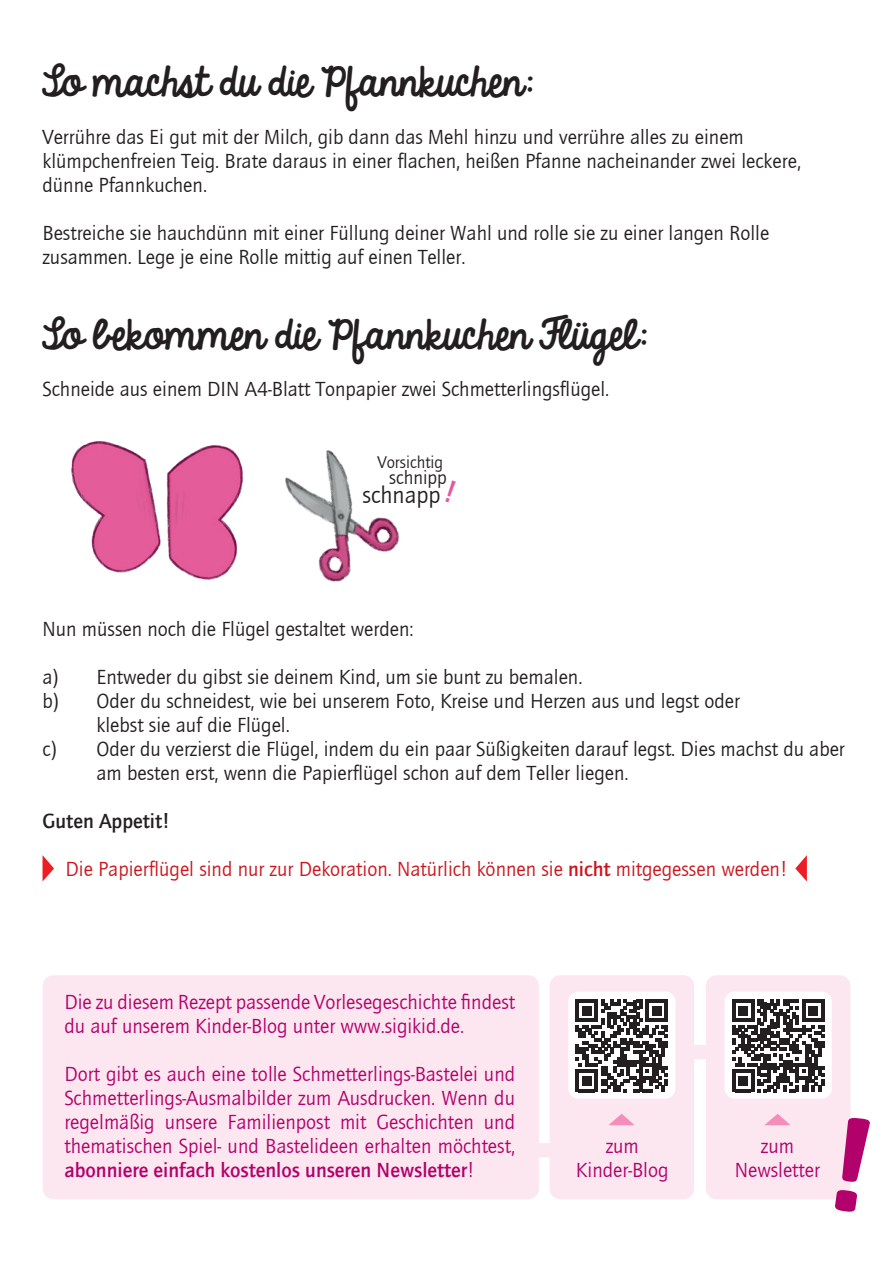
<style>
.page{position:relative;width:893px;height:1263px;background:#fff}
.page>*{position:absolute;margin:0;border:0;box-sizing:border-box;transform-origin:0 0}
.t1{font:36px "Sigikid Always A Good Time";color:#231f20}
.t2{font:24.3px "Quay Itc T";color:#231f20}
.t3{font:21px/24px "Quay Itc T";color:#231f20}
.t4{font:21px/24px "Quay Itc T";color:#b2016b}
.t5{font:21px "Quay Itc T";color:#cd151d}
.t6{font:700 21px "Quay Itc T";color:#231f20}
.t7{font:19.5px "Quay Itc T";color:#231f20}
.t8{font:17.4px "Quay Itc T";color:#231f20}
.s1{font-weight:700}
</style>
<div class="page">
<img style="left:285px;top:450px;width:115px;height:132px">
<img style="left:71px;top:441px;width:172px;height:139px">
<div style="left:43px;top:975px;width:496px;height:224px;background:#fce7f0;border-radius:11px"></div>
<div style="left:706px;top:975px;width:144px;height:224px;background:#fce7f0;border-radius:11px"></div>
<div style="left:550px;top:975px;width:144px;height:224px;background:#fce7f0;border-radius:11px"></div>
<svg style="left:835px;top:1117px;width:35px;height:95px"></svg>
<div style="left:519px;top:1143px;width:48px;height:14px;background:#fce7f0;border-radius:7px"></div>
<div style="left:675px;top:1045px;width:48px;height:14px;background:#fce7f0;border-radius:7px"></div>
<svg style="left:609px;top:1114px;width:25px;height:11px"></svg>
<svg style="left:43px;top:856px;width:11px;height:25px"></svg>
<svg style="left:795px;top:855px;width:12px;height:26px"></svg>
<svg style="left:765px;top:1114px;width:25px;height:11px"></svg>
<div style="left:725px;top:991px;width:107px;height:107px;background:#fff;border-radius:10px"></div>
<svg style="left:732px;top:999px;width:93px;height:94px"></svg>
<svg style="left:732px;top:1000px;width:92px;height:92px"></svg>
<div style="left:568px;top:991px;width:107px;height:107px;background:#fff;border-radius:10px"></div>
<svg style="left:575px;top:999px;width:93px;height:94px"></svg>
<svg style="left:576px;top:1000px;width:92px;height:92px"></svg>
<p class="t1" style="left:35px;top:55px;width:499px">So machst du die Pfannkuchen:</p>
<p class="t3" style="left:43px;top:125px;width:760px">Verrühre das Ei gut mit der Milch, gib dann das Mehl hinzu und verrühre alles zu einem klümpchenfreien Teig. Brate daraus in einer flachen, heißen Pfanne nacheinander zwei leckere, dünne Pfannkuchen.</p>
<p class="t3" style="left:43px;top:221px;width:728px">Bestreiche sie hauchdünn mit einer Füllung deiner Wahl und rolle sie zu einer langen Rolle zusammen. Lege je eine Rolle mittig auf einen Teller.</p>
<p class="t1" style="left:35px;top:308px;width:613px">So bekommen die Pfannkuchen Flügel:</p>
<p class="t3" style="left:43px;top:377px;width:568px">Schneide aus einem DIN A4-Blatt Tonpapier zwei Schmetterlingsflügel.</p>
<p class="t8" style="left:377px;top:452px;width:67px">Vorsichtig</p>
<p class="t2" style="left:362px;top:481px;width:80px">schnapp</p>
<p class="t7" style="left:389px;top:466px;width:59px">schnipp</p>
<p class="t3" style="left:43px;top:617px;width:372px">Nun müssen noch die Flügel gestaltet werden:</p>
<p class="t3" style="left:43px;top:665px;width:541px">a) Entweder du gibst sie deinem Kind, um sie bunt zu bemalen.</p>
<p class="t3" style="left:43px;top:689px;width:699px">b) Oder du schneidest, wie bei unserem Foto, Kreise und Herzen aus und legst oder</p>
<p class="t3" style="left:97px;top:713px;width:195px">klebst sie auf die Flügel.</p>
<p class="t3" style="left:97px;top:737px;width:750px;text-indent:-54px">c) Oder du verzierst die Flügel, indem du ein paar Süßigkeiten darauf legst. Dies machst du aber am besten erst, wenn die Papierflügel schon auf dem Teller liegen.</p>
<p class="t6" style="left:43px;top:809px;width:129px">Guten Appetit!</p>
<p class="t5" style="left:66px;top:857px;width:723px">Die Papierflügel sind nur zur Dekoration. Natürlich können sie <span class="s1">nicht</span> mitgegessen werden!</p>
<p class="t4" style="left:64px;top:990px;width:452px">Die zu diesem Rezept passende Vorlesegeschichte findest du auf unserem Kinder-Blog unter www.sigikid.de.</p>
<p class="t4" style="left:64px;top:1062px;width:452px;text-align:justify">Dort gibt es auch eine tolle Schmetterlings-Bastelei und Schmetterlings-Ausmalbilder zum Ausdrucken. Wenn du regelmäßig unsere Familienpost mit Geschichten und thematischen Spiel- und Bastelideen erhalten möchtest, <span class="s1">abonniere einfach kostenlos unseren Newsletter</span>!</p>
<p class="t4" style="left:606px;top:1134px;width:35px">zum</p>
<p class="t4" style="left:576px;top:1158px;width:94px">Kinder-Blog</p>
<p class="t4" style="left:761px;top:1134px;width:35px">zum</p>
<p class="t4" style="left:735px;top:1158px;width:87px">Newsletter</p>
</div>
